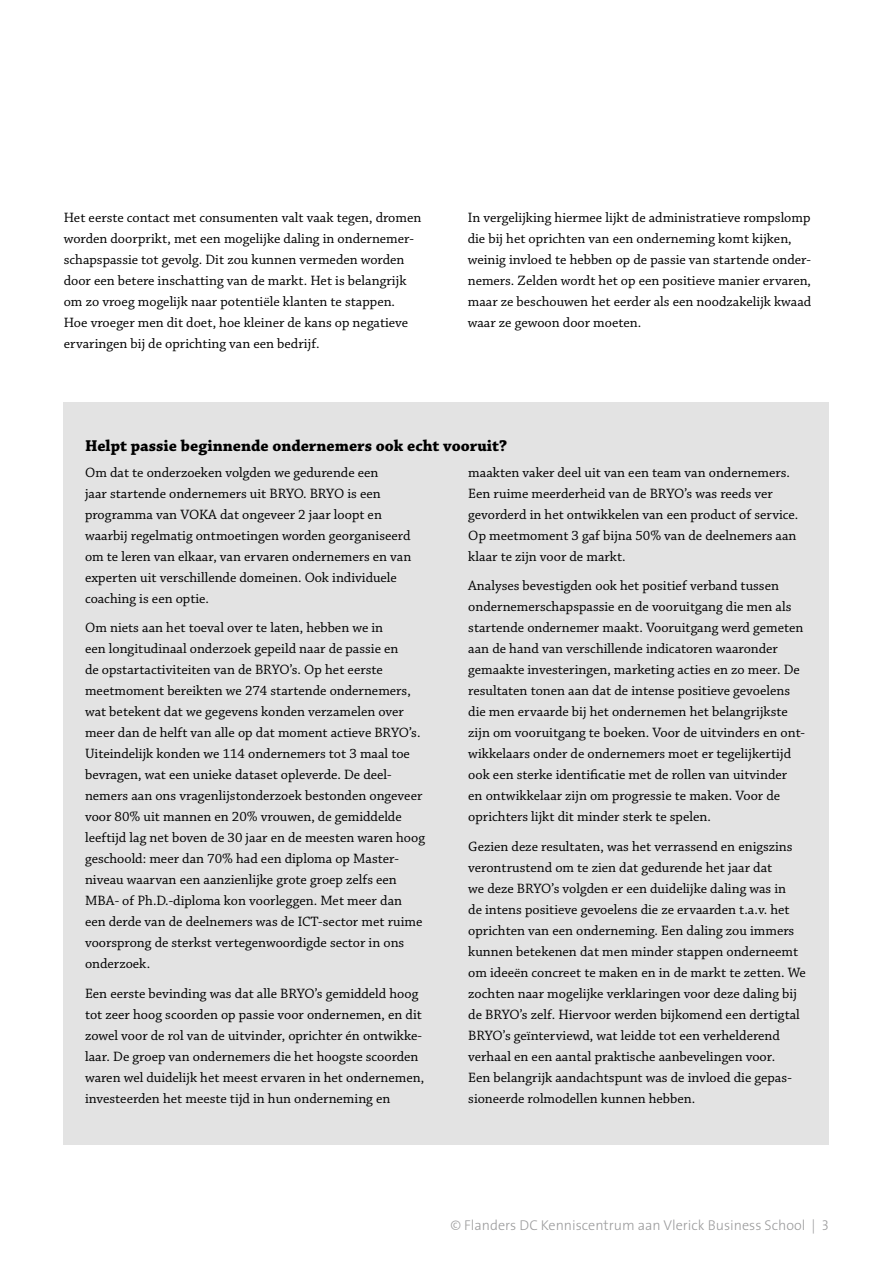
<style>
.page{position:relative;width:893px;height:1263px;background:#fff}
.page>*{position:absolute;margin:0;border:0;box-sizing:border-box;transform-origin:0 0}
.t1{font:700 16.5px "Chaparral Pro";color:#000}
.t2{font:14.25px/21px "Chaparral Pro";color:#000}
.t3{font:300 14.25px "The Sans";color:#9c9c9d}
.s1{font-family:"The Sans Light Caps";font-weight:400}
</style>
<div class="page">
<div style="left:64px;top:403px;width:765px;height:742px;background:#e3e3e3"></div>
<p class="t2" style="left:64px;top:208px;width:359px">Het eerste contact met consumenten valt vaak tegen, dromen worden doorprikt, met een mogelijke daling in ondernemer&shy;schapspassie tot gevolg. Dit zou kunnen vermeden worden door een betere inschatting van de markt. Het is belangrijk om zo vroeg mogelijk naar potentiële klanten te stappen.<br>Hoe vroeger men dit doet, hoe kleiner de kans op negatieve ervaringen bij de oprichting van een bedrijf.</p>
<p class="t2" style="left:468px;top:208px;width:345px">In vergelijking hiermee lijkt de administratieve rompslomp die bij het oprichten van een onderneming komt kijken, weinig invloed te hebben op de passie van startende onder&shy;nemers. Zelden wordt het op een positieve manier ervaren, maar ze beschouwen het eerder als een noodzakelijk kwaad waar ze gewoon door moeten.</p>
<p class="t1" style="left:85px;top:436px;width:424px">Helpt passie beginnende ondernemers ook echt vooruit?</p>
<p class="t2" style="left:85px;top:462px;width:328px">Om dat te onderzoeken volgden we gedurende een<br>jaar startende ondernemers uit BRYO. BRYO is een programma van VOKA dat ongeveer 2 jaar loopt en waarbij regelmatig ontmoetingen worden georganiseerd om te leren van elkaar, van ervaren ondernemers en van experten uit verschillende domeinen. Ook individuele coaching is een optie.</p>
<p class="t2" style="left:85px;top:618px;width:342px">Om niets aan het toeval over te laten, hebben we in<br>een longitudinaal onderzoek gepeild naar de passie en<br>de opstartactiviteiten van de BRYO’s. Op het eerste meetmoment bereikten we 274 startende ondernemers, wat betekent dat we gegevens konden verzamelen over meer dan de helft van alle op dat moment actieve BRYO’s.<br>Uiteindelijk konden we 114 ondernemers tot 3 maal toe bevragen, wat een unieke dataset opleverde. De deel&shy;nemers aan ons vragenlijstonderzoek bestonden ongeveer voor 80% uit mannen en 20% vrouwen, de gemiddelde leeftijd lag net boven de 30 jaar en de meesten waren hoog geschoold: meer dan 70% had een diploma op Master&shy;niveau waarvan een aanzienlijke grote groep zelfs een MBA- of Ph.D.-diploma kon voorleggen. Met meer dan een derde van de deelnemers was de ICT-sector met ruime voorsprong de sterkst vertegenwoordigde sector in ons onderzoek.</p>
<p class="t2" style="left:85px;top:983px;width:341px">Een eerste bevinding was dat alle BRYO’s gemiddeld hoog tot zeer hoog scoorden op passie voor ondernemen, en dit zowel voor de rol van de uitvinder, oprichter én ontwikke&shy;laar. De groep van ondernemers die het hoogste scoorden waren wel duidelijk het meest ervaren in het ondernemen, investeerden het meeste tijd in hun onderneming en</p>
<p class="t2" style="left:468px;top:462px;width:332px">maakten vaker deel uit van een team van ondernemers.<br>Een ruime meerderheid van de BRYO’s was reeds ver gevorderd in het ontwikkelen van een product of service.<br>Op meetmoment 3 gaf bijna 50% van de deelnemers aan klaar te zijn voor de markt.</p>
<p class="t2" style="left:468px;top:576px;width:338px">Analyses bevestigden ook het positief verband tussen ondernemerschapspassie en de vooruitgang die men als startende ondernemer maakt. Vooruitgang werd gemeten aan de hand van verschillende indicatoren waaronder gemaakte investeringen, marketing acties en zo meer. De resultaten tonen aan dat de intense positieve gevoelens die men ervaarde bij het ondernemen het belangrijkste zijn om vooruitgang te boeken. Voor de uitvinders en ont&shy;wikkelaars onder de ondernemers moet er tegelijkertijd ook een sterke identificatie met de rollen van uitvinder<br>en ontwikkelaar zijn om progressie te maken. Voor de oprichters lijkt dit minder sterk te spelen.</p>
<p class="t2" style="left:468px;top:836px;width:339px">Gezien deze resultaten, was het verrassend en enigszins verontrustend om te zien dat gedurende het jaar dat<br>we deze BRYO’s volgden er een duidelijke daling was in<br>de intens positieve gevoelens die ze ervaarden t.a.v. het oprichten van een onderneming. Een daling zou immers kunnen betekenen dat men minder stappen onderneemt om ideeën concreet te maken en in de markt te zetten. We zochten naar mogelijke verklaringen voor deze daling bij de BRYO’s zelf. Hiervoor werden bijkomend een dertigtal BRYO’s geïnterviewd, wat leidde tot een verhelderend verhaal en een aantal praktische aanbevelingen voor.<br>Een belangrijk aandachtspunt was de invloed die gepas&shy;sioneerde rolmodellen kunnen hebben.</p>
<p class="t3" style="left:450px;top:1213px;width:380px">© Flanders DC Kenniscentrum aan Vlerick Business School | <span class="s1">3</span></p>
</div>
